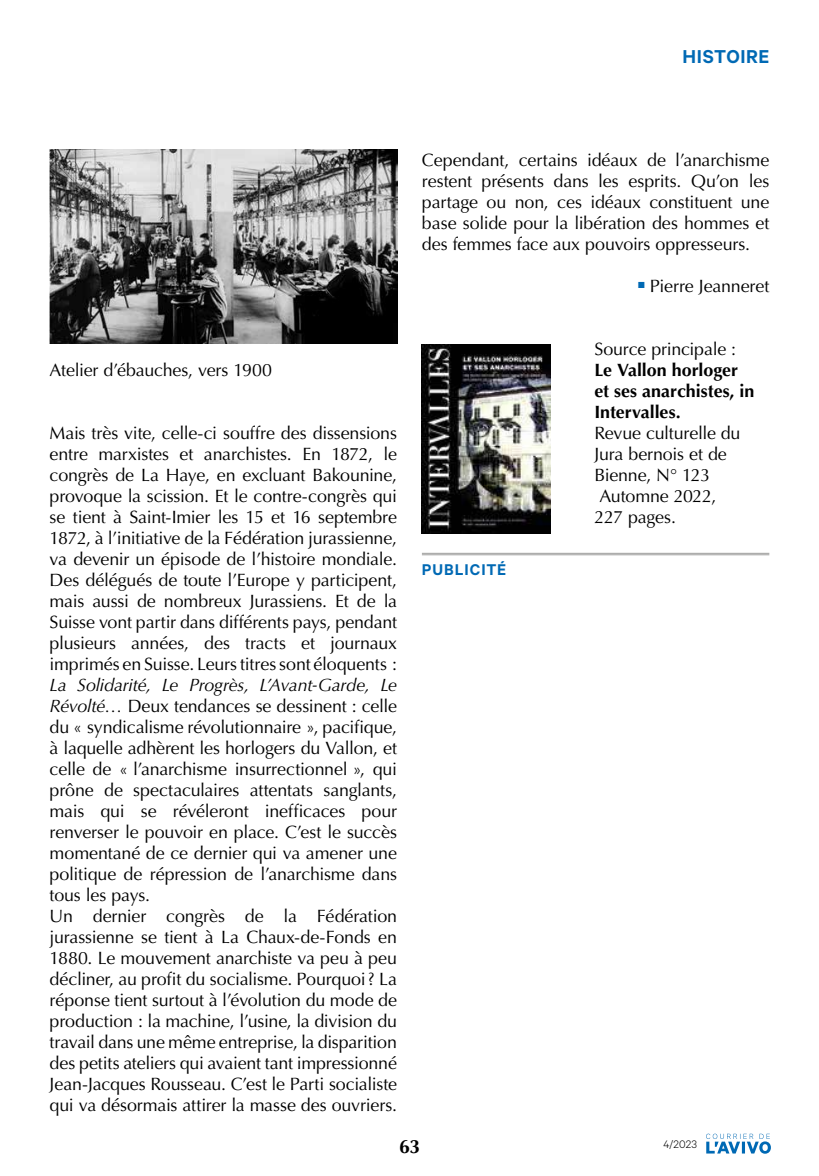
<style>
.page{position:relative;width:819px;height:1176px;background:#fff}
.page>*{position:absolute;margin:0;border:0;box-sizing:border-box;transform-origin:0 0}
.t1{font:600 21px "Calibre";letter-spacing:.03em;color:#0069b4}
.t2{font:700 19.25px "Optima LT Std";color:#000}
.t3{font:17.85px/21px "Optima LT Std";letter-spacing:-.01em;color:#000;text-align:justify}
.t4{font:700 17.85px/21px "Optima LT Std";color:#000}
.t5{font:600 17.5px "Calibre";letter-spacing:.055em;color:#0069b4}
.t6{font:300 12.25px "Calibre";color:#000}
.s1{font-style:italic}
</style>
<div class="page">
<svg style="left:706px;top:1133px;width:64px;height:20px"></svg>
<img style="left:50px;top:150px;width:347px;height:193px">
<hr style="left:422px;top:553px;width:347px;height:1px;background:#9d9d9c">
<hr style="left:422px;top:554px;width:347px;height:1px;background:#9d9d9c">
<img style="left:422px;top:344px;width:129px;height:190px">
<p class="t1" style="left:682px;top:44px;width:88px">HISTOIRE</p>
<p class="t3" style="left:50px;top:360px;width:224px">Atelier d’ébauches, vers 1900</p>
<p class="t3" style="left:50px;top:423px;width:349px">Mais très vite, celle-ci souffre des dissensions entre marxistes et anarchistes. En 1872, le congrès de La Haye, en excluant Bakounine, provoque la scission. Et le contre-congrès qui se tient à Saint-Imier les 15 et 16 septembre 1872, à l’initiative de la Fédération jurassienne, va devenir un épisode de l’histoire mondiale.<br>Des délégués de toute l’Europe y participent, mais aussi de nombreux Jurassiens. Et de la Suisse vont partir dans différents pays, pendant plusieurs années, des tracts et journaux imprimés en Suisse. Leurs titres sont éloquents :</p>
<p class="t3" style="left:50px;top:674px;width:349px;text-align:left"><span class="s1">La Solidarité, Le Progrès, L’Avant-Garde, Le Révolté…</span> Deux tendances se dessinent : celle du « syndicalisme révolutionnaire », pacifique, à laquelle adhèrent les horlogers du Vallon, et celle de « l’anarchisme insurrectionnel », qui prône de spectaculaires attentats sanglants, mais qui se révéleront inefficaces pour renverser le pouvoir en place. C’est le succès momentané de ce dernier qui va amener une politique de répression de l’anarchisme dans tous les pays.<br>Un dernier congrès de la Fédération jurassienne se tient à La Chaux-de-Fonds en 1880. Le mouvement anarchiste va peu à peu décliner, au profit du socialisme. Pourquoi? La réponse tient surtout à l’évolution du mode de production : la machine, l’usine, la division du travail dans une même entreprise, la disparition des petits ateliers qui avaient tant impressionné Jean-Jacques Rousseau. C’est le Parti socialiste qui va désormais attirer la masse des ouvriers.</p>
<p class="t3" style="left:422px;top:149px;width:349px">Cependant, certains idéaux de l’anarchisme restent présents dans les esprits. Qu’on les partage ou non, ces idéaux constituent une base solide pour la libération des hommes et des femmes face aux pouvoirs oppresseurs.</p>
<p class="t3" style="left:638px;top:276px;width:132px"><sup>■</sup> Pierre Jeanneret</p>
<p class="t5" style="left:422px;top:559px;width:86px">PUBLICITÉ</p>
<p class="t3" style="left:594px;top:339px;width:143px">Source principale :</p>
<p class="t4" style="left:594px;top:360px;width:161px">Le Vallon horloger et ses anarchistes, in<br>Intervalles.</p>
<p class="t3" style="left:594px;top:423px;width:148px;text-align:left">Revue culturelle du<br>Jura bernois et de<br>Bienne, N° 123<br>Automne 2022,<br>227 pages.</p>
<p class="t2" style="left:399px;top:1135px;width:23px">63</p>
<p class="t6" style="left:663px;top:1137px;width:35px">4/2023</p>
</div>
